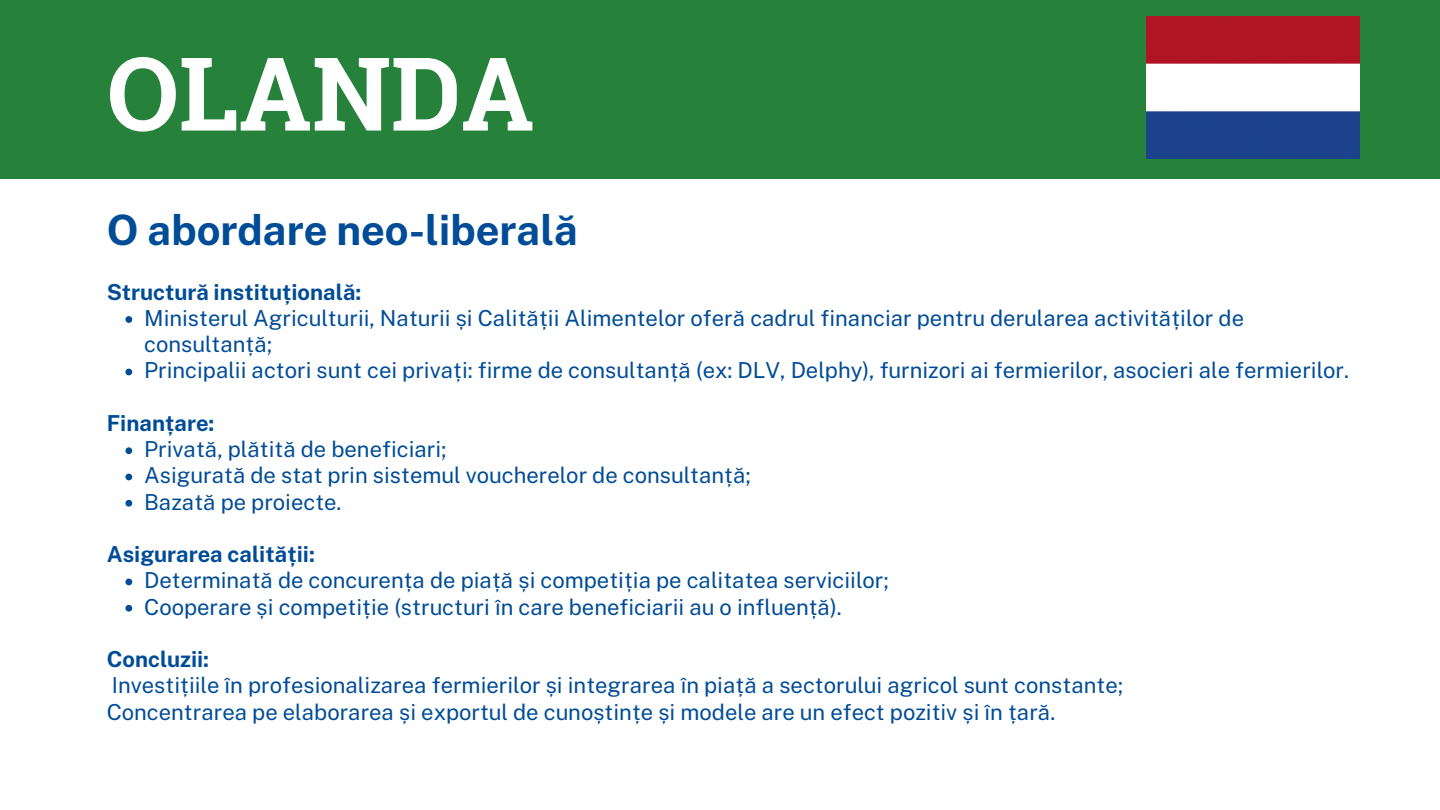
<style>
.page{position:relative;width:1440px;height:810px;background:#fff}
.page>*{position:absolute;margin:0;border:0;box-sizing:border-box;transform-origin:0 0}
.t1{font:700 102.1px "Roboto Slab";color:#fff}
.t2{font:700 41.8px "Public Sans";color:#004c97}
.t3{font:22px/26.2px "Public Sans";color:#004c97}
.t4{font:700 22px "Public Sans";color:#004c97}
</style>
<div class="page">
<svg style="left:125px;top:316px;width:7px;height:7px"></svg>
<svg style="left:125px;top:369px;width:7px;height:6px"></svg>
<svg style="left:125px;top:447px;width:7px;height:7px"></svg>
<svg style="left:125px;top:474px;width:7px;height:6px"></svg>
<svg style="left:125px;top:500px;width:7px;height:7px"></svg>
<svg style="left:125px;top:579px;width:7px;height:6px"></svg>
<svg style="left:125px;top:605px;width:7px;height:7px"></svg>
<div style="left:0;top:0;width:1440px;height:179px;background:#26813a"></div>
<img style="left:1146px;top:17px;width:213px;height:142px">
<h1 class="t1" style="left:107px;top:24px;width:429px">OLANDA</h1>
<h2 class="t2" style="left:107px;top:205px;width:473px">O abordare neo-liberală</h2>
<p class="t4" style="left:107px;top:279px;width:256px">Structură instituțională:</p>
<p class="t3" style="left:144px;top:305px;width:1206px">Ministerul Agriculturii, Naturii și Calității Alimentelor oferă cadrul financiar pentru derularea activităților de consultanță;<br>Principalii actori sunt cei privați: firme de consultanță (ex: DLV, Delphy), furnizori ai fermierilor, asocieri ale fermierilor.</p>
<p class="t4" style="left:107px;top:410px;width:109px">Finanțare:</p>
<p class="t3" style="left:144px;top:436px;width:608px">Privată, plătită de beneficiari;<br>Asigurată de stat prin sistemul voucherelor de consultanță;<br>Bazată pe proiecte.</p>
<p class="t4" style="left:107px;top:541px;width:210px">Asigurarea calității:</p>
<p class="t3" style="left:144px;top:567px;width:746px">Determinată de concurența de piață și competiția pe calitatea serviciilor;<br>Cooperare și competiție (structuri în care beneficiarii au o influență).</p>
<p class="t4" style="left:107px;top:646px;width:104px">Concluzii:</p>
<p class="t3" style="left:107px;top:672px;width:1018px">Investițiile în profesionalizarea fermierilor și integrarea în piață a sectorului agricol sunt constante;<br>Concentrarea pe elaborarea și exportul de cunoștințe și modele are un efect pozitiv și în țară.</p>
</div>
